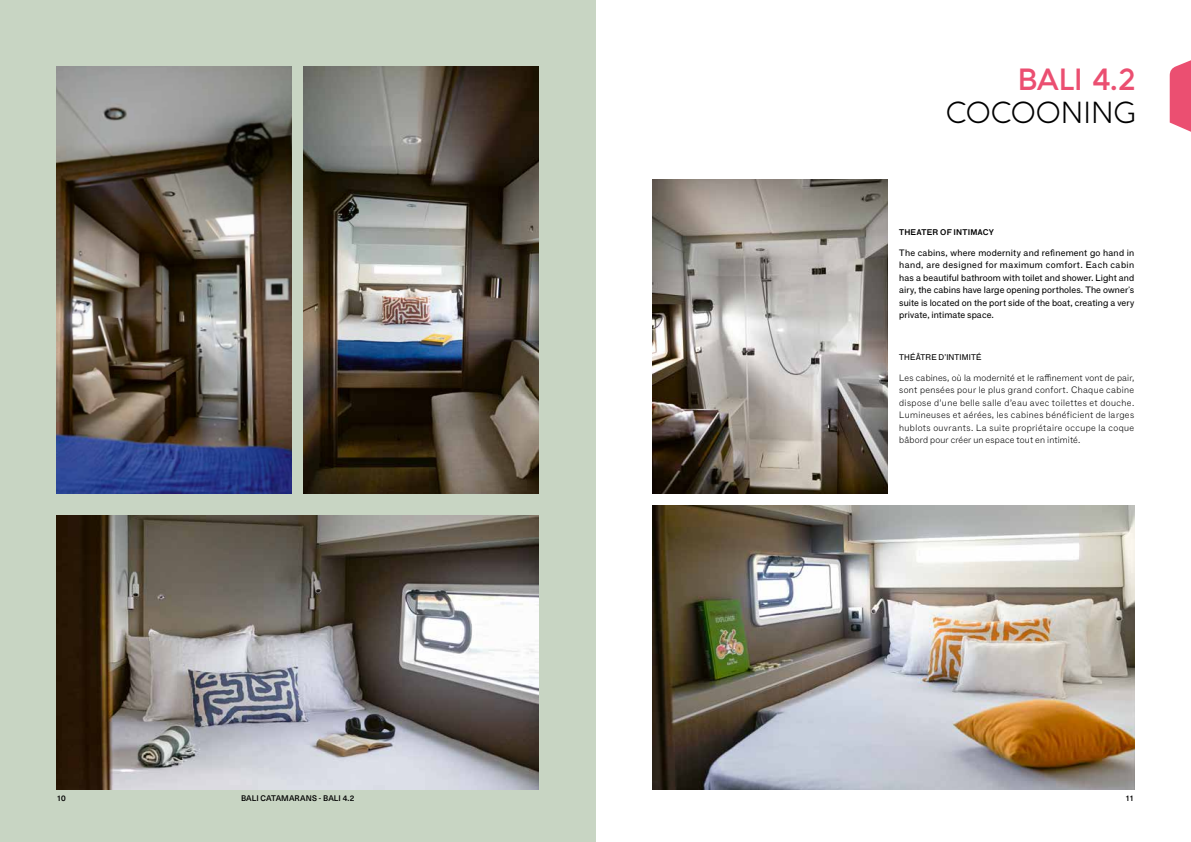
<style>
.page{position:relative;width:1191px;height:842px;background:#fff}
.page>*{position:absolute;margin:0;border:0;box-sizing:border-box;transform-origin:0 0}
.t1{font:300 30px "Aquawax Pro";letter-spacing:-.015em;color:#000}
.t2{font:600 30px "Aquawax Pro";color:#eb4f71}
.t3{font:100 9px/12.5px "F Grotesk";letter-spacing:.02em;color:#000;text-align:justify}
.t4{font:9px/12.5px "F Grotesk";letter-spacing:.005em;color:#000;text-align:justify}
.t5{font:500 8px "Neue Haas Unica";letter-spacing:.01em;color:#000}
.t6{font:8px "F Grotesk Demi";letter-spacing:.02em;color:#000}
.t7{font:8px "F Grotesk";letter-spacing:.02em;color:#000}
</style>
<div class="page">
<div style="left:0;top:0;width:595px;height:842px;background:#c8d5c3"></div>
<img style="left:652px;top:505px;width:482px;height:284px">
<img style="left:652px;top:179px;width:235px;height:314px">
<img style="left:57px;top:67px;width:235px;height:426px">
<img style="left:304px;top:67px;width:235px;height:426px">
<img style="left:57px;top:515px;width:482px;height:274px">
<svg style="left:1169px;top:60px;width:22px;height:72px;background:#ee6b88"></svg>
<h1 class="t2" style="left:1017px;top:56px;width:119px">BALI 4.2</h1>
<h1 class="t1" style="left:945px;top:91px;width:192px">COCOONING</h1>
<p class="t6" style="left:899px;top:226px;width:96px">THEATER OF INTIMACY</p>
<p class="t4" style="left:899px;top:246px;width:236px">The cabins, where modernity and refinement go hand in hand, are designed for maximum comfort. Each cabin has a beautiful bathroom with toilet and shower. Light and airy, the cabins have large opening portholes. The owner's suite is located on the port side of the boat, creating a very private, intimate space.</p>
<p class="t7" style="left:899px;top:351px;width:84px">THÉÂTRE D’INTIMITÉ</p>
<p class="t3" style="left:899px;top:371px;width:236px">Les cabines, où la modernité et le raffinement vont de pair, sont pensées pour le plus grand confort. Chaque cabine dispose d’une belle salle d’eau avec toilettes et douche.<br>Lumineuses et aérées, les cabines bénéficient de larges hublots ouvrants. La suite propriétaire occupe la coque bâbord pour créer un espace tout en intimité.</p>
<p class="t5" style="left:57px;top:792px;width:11px">10</p>
<p class="t5" style="left:241px;top:792px;width:115px">BALI CATAMARANS - BALI 4.2</p>
<p class="t5" style="left:1125px;top:792px;width:10px">11</p>
</div>
